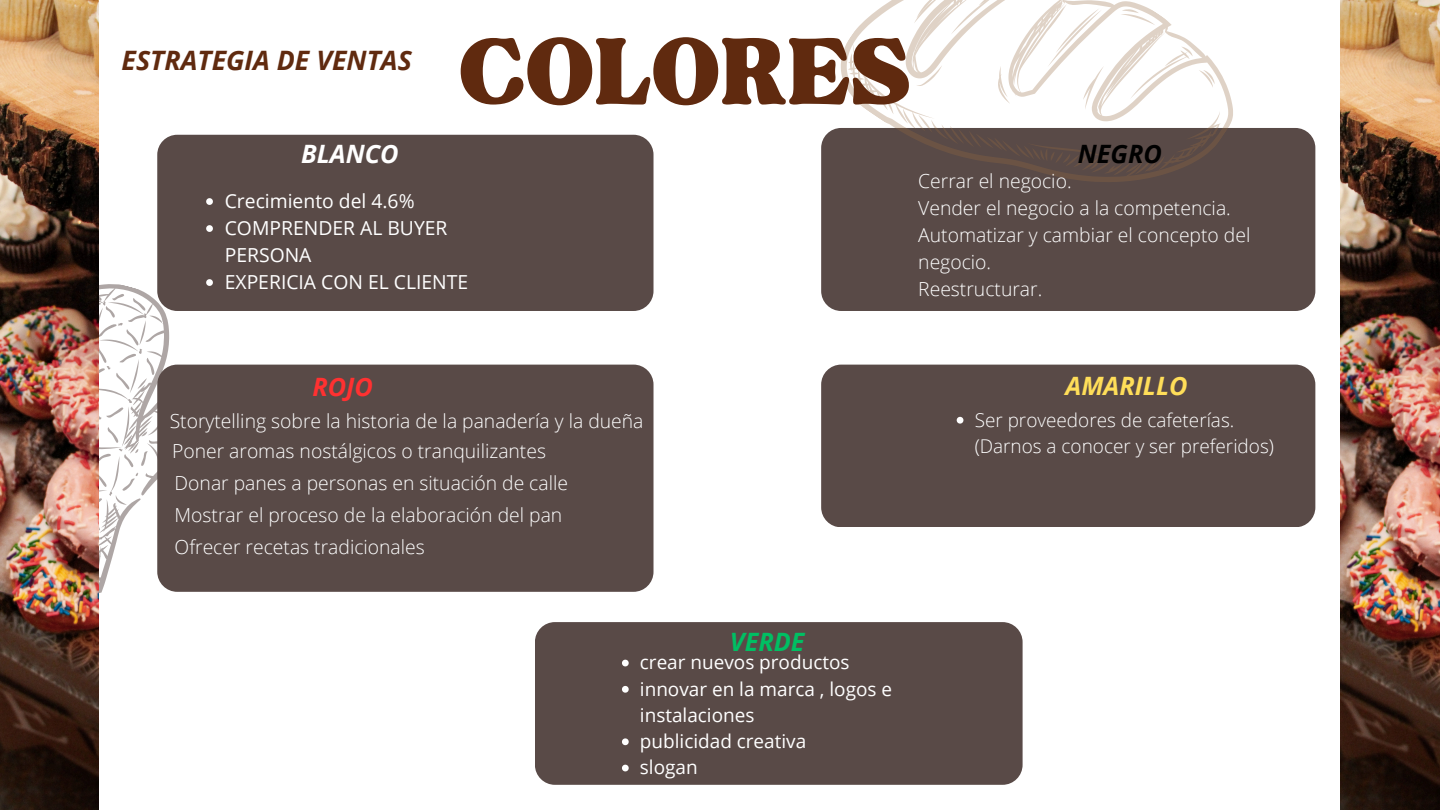
<style>
.page{position:relative;width:1440px;height:810px;background:#fff}
.page>*{position:absolute;margin:0;border:0;box-sizing:border-box;transform-origin:0 0}
.t1{font:130px "TAN Tangkiwood Display";color:#602a0f}
.t2{font:italic 700 26.7px "Open Sans";color:#602a0f}
.t3{font:italic 700 25.3px "Open Sans";color:#ffde59}
.t4{font:italic 700 25.3px "Open Sans";color:#fff}
.t5{font:italic 700 25.3px "Open Sans";color:#000}
.t6{font:italic 700 25.3px "Open Sans";color:#00bf63}
.t7{font:italic 700 25.3px "Open Sans";color:#ff3131}
.t8{font:300 19.3px/27px "Open Sans";color:#fff}
.t9{font:19.3px/27px "Open Sans";color:#fff}
.t10{font:19px/26.2px "Open Sans";color:#fff}
.t11{font:300 19px/26.2px "Open Sans";color:#fff}
</style>
<div class="page">
<div style="left:157px;top:135px;width:497px;height:176px;background:#594a47;border-radius:20px"></div>
<div style="left:821px;top:128px;width:494px;height:183px;background:#594a47;border-radius:20px"></div>
<div style="left:157px;top:365px;width:496px;height:227px;background:#594a47;border-radius:20px"></div>
<div style="left:821px;top:365px;width:494px;height:162px;background:#594a47;border-radius:20px"></div>
<img style="left:1341px;top:0;width:99px;height:810px">
<svg style="left:821px;top:0;width:412px;height:283px"></svg>
<svg style="left:99px;top:266px;width:130px;height:327px"></svg>
<img style="left:0;top:0;width:99px;height:810px">
<svg style="left:206px;top:198px;width:7px;height:7px"></svg>
<svg style="left:206px;top:225px;width:7px;height:7px"></svg>
<svg style="left:206px;top:279px;width:7px;height:7px"></svg>
<svg style="left:957px;top:417px;width:6px;height:7px"></svg>
<div style="left:535px;top:622px;width:487px;height:163px;background:#594a47;border-radius:20px"></div>
<svg style="left:622px;top:660px;width:7px;height:6px"></svg>
<svg style="left:622px;top:686px;width:7px;height:7px"></svg>
<svg style="left:622px;top:738px;width:7px;height:7px"></svg>
<svg style="left:622px;top:765px;width:7px;height:6px"></svg>
<p class="t2" style="left:122px;top:41px;width:292px">ESTRATEGIA DE VENTAS</p>
<h1 class="t1" style="left:458px;top:23px;width:455px">COLORES</h1>
<p class="t4" style="left:301px;top:136px;width:99px">BLANCO</p>
<h2 class="t9" style="left:225px;top:187px;width:191px">Crecimiento del 4.6%</h2>
<h2 class="t9" style="left:225px;top:214px;width:224px">COMPRENDER AL BUYER<br>PERSONA</h2>
<p class="t9" style="left:225px;top:268px;width:245px">EXPERICIA CON EL CLIENTE</p>
<p class="t5" style="left:1078px;top:136px;width:86px">NEGRO</p>
<p class="t8" style="left:918px;top:167px;width:155px">Cerrar el negocio.</p>
<p class="t8" style="left:918px;top:194px;width:314px">Vender el negocio a la competencia.</p>
<h2 class="t8" style="left:918px;top:221px;width:334px">Automatizar y cambiar el concepto del negocio.</h2>
<p class="t8" style="left:918px;top:275px;width:125px">Reestructurar.</p>
<p class="t7" style="left:312px;top:369px;width:62px">ROJO</p>
<p class="t8" style="left:170px;top:407px;width:475px">Storytelling sobre la historia de la panadería y la dueña</p>
<p class="t8" style="left:172px;top:437px;width:375px">Poner aromas nostálgicos o tranquilizantes</p>
<h2 class="t8" style="left:175px;top:469px;width:395px">Donar panes a personas en situación de calle</h2>
<p class="t8" style="left:175px;top:501px;width:389px">Mostrar el proceso de la elaboración del pan</p>
<p class="t8" style="left:175px;top:533px;width:252px">Ofrecer recetas tradicionales</p>
<p class="t6" style="left:730px;top:624px;width:76px">VERDE</p>
<p class="t10" style="left:640px;top:649px;width:211px">crear nuevos productos</p>
<h2 class="t10" style="left:640px;top:675px;width:254px">innovar en la marca , logos e instalaciones</h2>
<h2 class="t10" style="left:640px;top:728px;width:168px">publicidad creativa</h2>
<p class="t10" style="left:640px;top:754px;width:59px">slogan</p>
<p class="t3" style="left:1066px;top:368px;width:124px">AMARILLO</p>
<h2 class="t11" style="left:975px;top:406px;width:301px">Ser proveedores de cafeterías. (Darnos a conocer y ser preferidos)</h2>
</div>
